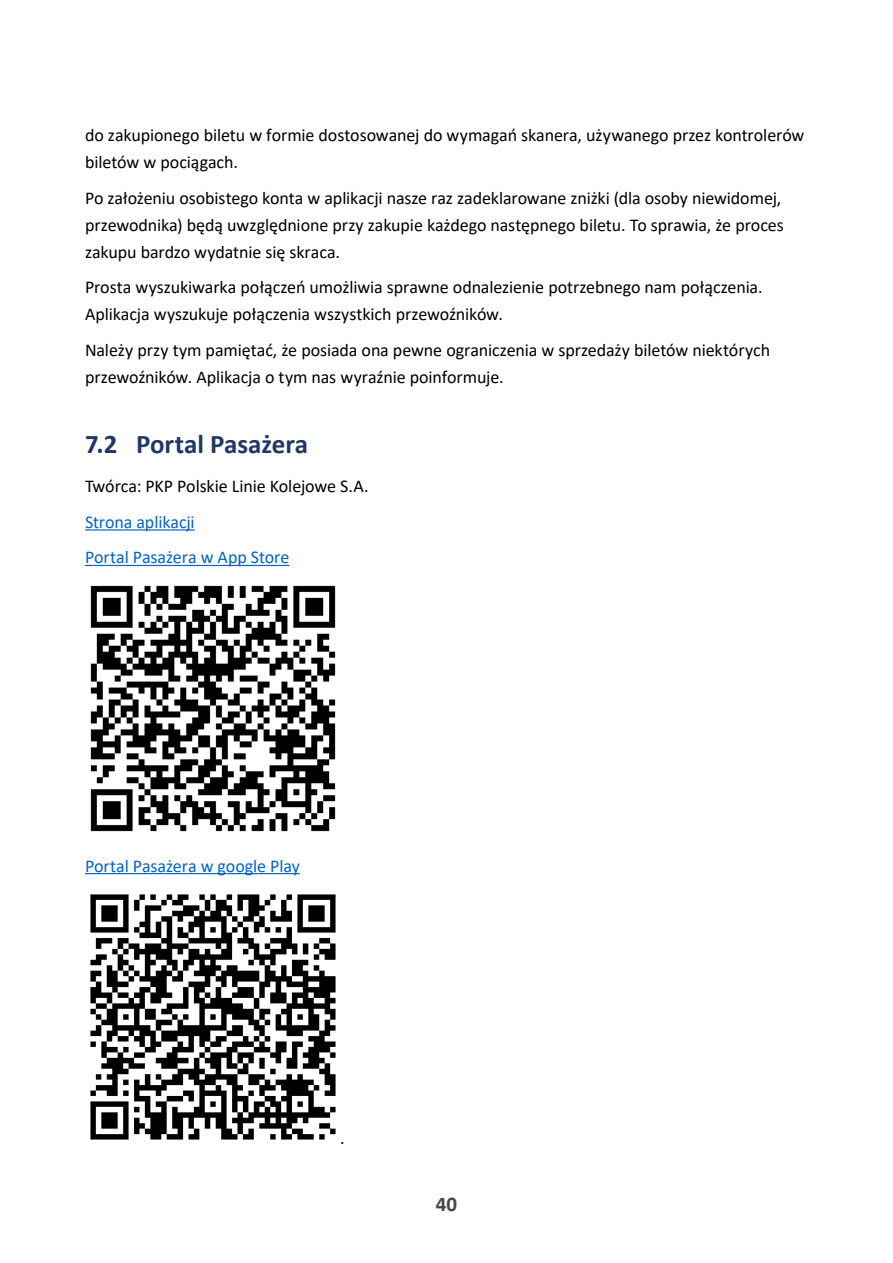
<style>
.page{position:relative;width:893px;height:1263px;background:#fff}
.page>*{position:absolute;margin:0;border:0;box-sizing:border-box;transform-origin:0 0}
.H3_podtytul{font:700 27px "Calibri";letter-spacing:-.005em;color:#1f3864}
.t1{font:700 21px "Calibri";color:#474746}
.Tekst_bez_wcięcia{font:18px/27px "Calibri";letter-spacing:-.005em;color:#000}
.Tekst_bez_wcięcia-2{font:18px "Calibri";letter-spacing:-.01em;color:#0563c1}
</style>
<div class="page">
<hr style="left:85px;top:529px;width:110px;height:1px;background:#0563c1">
<hr style="left:85px;top:565px;width:204px;height:1px;background:#0563c1">
<hr style="left:85px;top:873px;width:215px;height:1px;background:#0563c1">
<img style="left:90px;top:585px;width:246px;height:247px">
<img style="left:90px;top:894px;width:246px;height:246px">
<p class="Tekst_bez_wcięcia" style="left:85px;top:121px;width:721px">do zakupionego biletu w formie dostosowanej do wymagań skanera, używanego przez kontrolerów biletów w pociągach.</p>
<p class="Tekst_bez_wcięcia" style="left:85px;top:184px;width:700px">Po założeniu osobistego konta w aplikacji nasze raz zadeklarowane zniżki (dla osoby niewidomej, przewodnika) będą uwzględnione przy zakupie każdego następnego biletu. To sprawia, że proces zakupu bardzo wydatnie się skraca.</p>
<p class="Tekst_bez_wcięcia" style="left:85px;top:273px;width:679px">Prosta wyszukiwarka połączeń umożliwia sprawne odnalezienie potrzebnego nam połączenia.<br>Aplikacja wyszukuje połączenia wszystkich przewoźników.</p>
<p class="Tekst_bez_wcięcia" style="left:85px;top:336px;width:687px">Należy przy tym pamiętać, że posiada ona pewne ograniczenia w sprzedaży biletów niektórych przewoźników. Aplikacja o tym nas wyraźnie poinformuje.</p>
<h3 class="H3_podtytul" style="left:85px;top:425px;width:225px">7.2 Portal Pasażera</h3>
<p class="Tekst_bez_wcięcia" style="left:85px;top:472px;width:285px">Twórca: PKP Polskie Linie Kolejowe S.A.</p>
<p class="Tekst_bez_wcięcia-2" style="left:85px;top:509px;width:111px">Strona aplikacji</p>
<p class="Tekst_bez_wcięcia-2" style="left:85px;top:545px;width:206px">Portal Pasażera w App Store</p>
<p class="Tekst_bez_wcięcia-2" style="left:85px;top:853px;width:216px">Portal Pasażera w google Play</p>
<p class="Tekst_bez_wcięcia" style="left:340px;top:1124px;width:6px">.</p>
<p class="t1" style="left:436px;top:1189px;width:23px">40</p>
</div>
